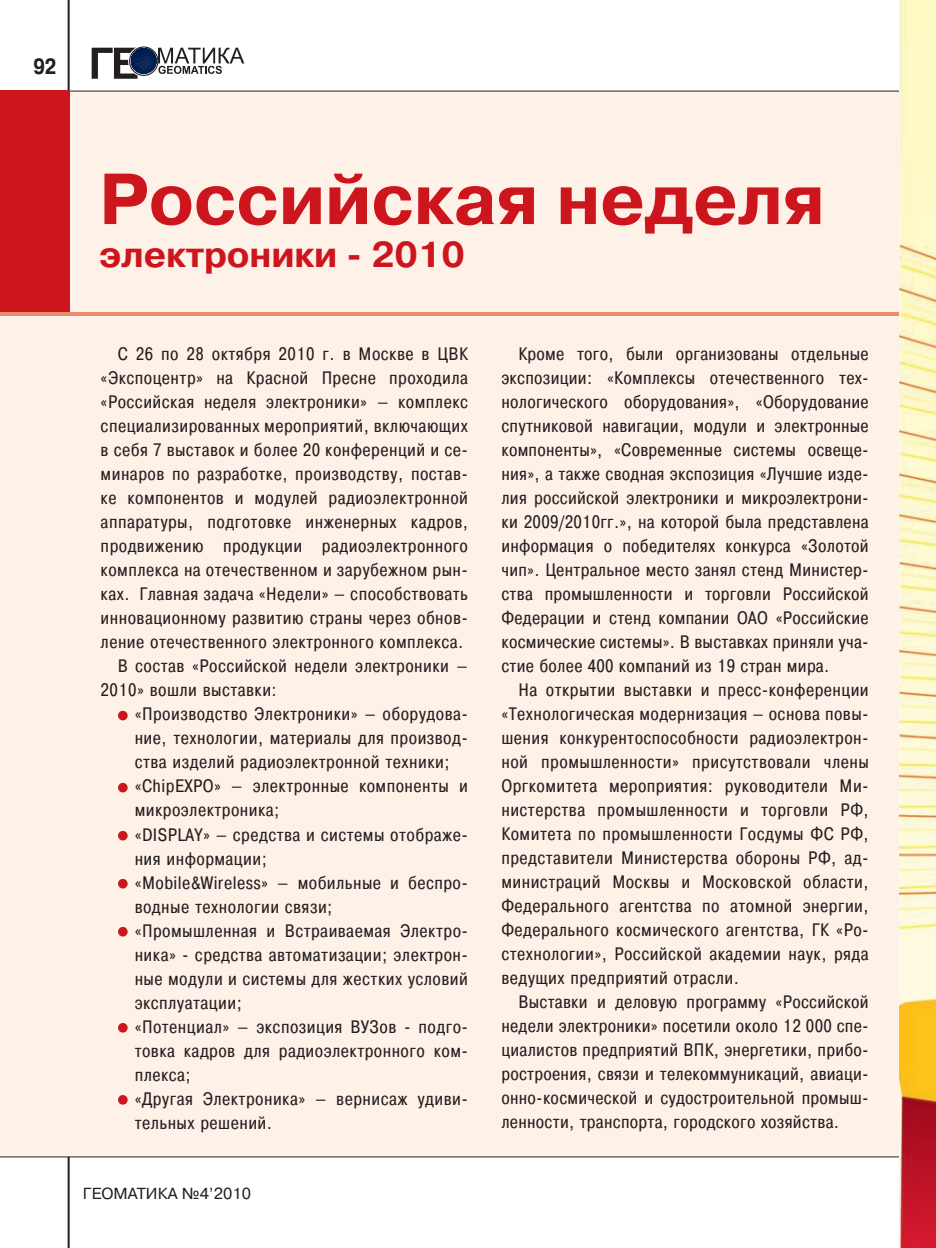
<style>
.page{position:relative;width:936px;height:1248px;background:#fff}
.page>*{position:absolute;margin:0;border:0;box-sizing:border-box;transform-origin:0 0}
.t1{font:700 72px "Pragmatica C";letter-spacing:-.005em;color:#cd151d}
.t2{font:700 36px "Pragmatica C";letter-spacing:-.005em;color:#cd151d}
.t3{font:700 22px "Pragmatica Cond C";color:#231f20}
.t4{font:18px "Pragmatica Cond C";letter-spacing:.06em;color:#231f20}
.t5{font:16px "Pragmatica C";color:#231f20}
</style>
<div class="page">
<hr style="left:68px;top:0;width:2px;height:1247px;background:#231f20">
<div style="left:0;top:91px;width:899px;height:1066px;background:#fef1e7"></div>
<svg style="left:129px;top:46px;width:29px;height:30px"></svg>
<svg style="left:92px;top:48px;width:152px;height:31px"></svg>
<div style="left:131px;top:48px;width:25px;height:25px;border:1px solid #001d51;border-radius:50%"></div>
<svg style="left:935px;top:91px;width:1px;height:1066px"></svg>
<div style="left:118px;top:710px;width:10px;height:10px;background:#cd151d;border-radius:50%"></div>
<svg style="left:118px;top:782px;width:10px;height:10px"></svg>
<svg style="left:118px;top:830px;width:10px;height:10px"></svg>
<svg style="left:118px;top:878px;width:10px;height:10px"></svg>
<svg style="left:118px;top:926px;width:10px;height:10px"></svg>
<div style="left:118px;top:1022px;width:10px;height:10px;background:#cd151d;border-radius:50%"></div>
<svg style="left:118px;top:1094px;width:10px;height:10px"></svg>
<div style="left:0;top:91px;width:70px;height:224px;background:#cd151d"></div>
<hr style="left:0;top:312px;width:935px;height:4px;background:#e58c71">
<img style="left:899px;top:0;width:36px;height:1247px">
<p class="t3" style="left:33px;top:58px;width:25px">92</p>
<p class="t1" style="left:99px;top:172px;width:727px">Российская неделя</p>
<p class="t2" style="left:99px;top:241px;width:367px">электроники - 2010</p>
<p class="t4" style="left:118px;top:347px;width:351px">С 26 по 28 октября 2010 г. в Москве в ЦВК</p>
<p class="t4" style="left:101px;top:371px;width:368px">«Экспоцентр» на Красной Пресне проходила</p>
<p class="t4" style="left:101px;top:395px;width:368px">«Российская неделя электроники» — комплекс</p>
<p class="t4" style="left:101px;top:419px;width:368px">специализированных мероприятий, включающих</p>
<p class="t4" style="left:101px;top:443px;width:368px">в себя 7 выставок и более 20 конференций и се-</p>
<p class="t4" style="left:101px;top:467px;width:368px">минаров по разработке, производству, постав-</p>
<p class="t4" style="left:101px;top:491px;width:368px">ке компонентов и модулей радиоэлектронной</p>
<p class="t4" style="left:101px;top:515px;width:368px">аппаратуры, подготовке инженерных кадров,</p>
<p class="t4" style="left:101px;top:539px;width:368px">продвижению продукции радиоэлектронного</p>
<p class="t4" style="left:101px;top:563px;width:368px">комплекса на отечественном и зарубежном рын-</p>
<p class="t4" style="left:101px;top:587px;width:368px">ках. Главная задача «Недели» — способствовать</p>
<p class="t4" style="left:101px;top:611px;width:368px">инновационному развитию страны через обнов-</p>
<p class="t4" style="left:101px;top:635px;width:363px">ление отечественного электронного комплекса.</p>
<p class="t4" style="left:118px;top:659px;width:351px">В состав «Российской недели электроники —</p>
<p class="t4" style="left:101px;top:683px;width:177px">2010» вошли выставки:</p>
<p class="t4" style="left:135px;top:707px;width:334px">«Производство Электроники» — оборудова-</p>
<p class="t4" style="left:135px;top:731px;width:334px">ние, технологии, материалы для производ-</p>
<p class="t4" style="left:135px;top:755px;width:316px">ства изделий радиоэлектронной техники;</p>
<p class="t4" style="left:135px;top:779px;width:334px">«ChipEXPO» — электронные компоненты и</p>
<p class="t4" style="left:135px;top:803px;width:146px">микроэлектроника;</p>
<p class="t4" style="left:135px;top:827px;width:334px">«DISPLAY» — средства и системы отображе-</p>
<p class="t4" style="left:135px;top:851px;width:133px">ния информации;</p>
<p class="t4" style="left:135px;top:875px;width:334px">«Mobile&amp;Wireless» — мобильные и беспро-</p>
<p class="t4" style="left:135px;top:899px;width:199px">водные технологии связи;</p>
<p class="t4" style="left:135px;top:923px;width:334px">«Промышленная и Встраиваемая Электро-</p>
<p class="t4" style="left:135px;top:947px;width:334px">ника» - средства автоматизации; электрон-</p>
<p class="t4" style="left:135px;top:971px;width:334px">ные модули и системы для жестких условий</p>
<p class="t4" style="left:135px;top:995px;width:108px">эксплуатации;</p>
<p class="t4" style="left:135px;top:1019px;width:334px">«Потенциал» — экспозиция ВУЗов - подго-</p>
<p class="t4" style="left:135px;top:1043px;width:334px">товка кадров для радиоэлектронного ком-</p>
<p class="t4" style="left:135px;top:1067px;width:57px">плекса;</p>
<p class="t4" style="left:135px;top:1091px;width:334px">«Другая Электроника» — вернисаж удиви-</p>
<p class="t4" style="left:135px;top:1115px;width:138px">тельных решений.</p>
<p class="t5" style="left:83px;top:1187px;width:169px">ГЕОМАТИКА №4’2010</p>
<p class="t4" style="left:518px;top:347px;width:351px">Кроме того, были организованы отдельные</p>
<p class="t4" style="left:501px;top:371px;width:368px">экспозиции: «Комплексы отечественного тех-</p>
<p class="t4" style="left:501px;top:395px;width:368px">нологического оборудования», «Оборудование</p>
<p class="t4" style="left:501px;top:419px;width:368px">спутниковой навигации, модули и электронные</p>
<p class="t4" style="left:501px;top:443px;width:368px">компоненты», «Современные системы освеще-</p>
<p class="t4" style="left:501px;top:467px;width:368px">ния», а также сводная экспозиция «Лучшие изде-</p>
<p class="t4" style="left:501px;top:491px;width:368px">лия российской электроники и микроэлектрони-</p>
<p class="t4" style="left:501px;top:515px;width:368px">ки 2009/2010гг.», на которой была представлена</p>
<p class="t4" style="left:501px;top:539px;width:368px">информация о победителях конкурса «Золотой</p>
<p class="t4" style="left:501px;top:563px;width:368px">чип». Центральное место занял стенд Министер-</p>
<p class="t4" style="left:501px;top:587px;width:368px">ства промышленности и торговли Российской</p>
<p class="t4" style="left:501px;top:611px;width:368px">Федерации и стенд компании ОАО «Российские</p>
<p class="t4" style="left:501px;top:635px;width:368px">космические системы». В выставках приняли уча-</p>
<p class="t4" style="left:501px;top:659px;width:329px">стие более 400 компаний из 19 стран мира.</p>
<p class="t4" style="left:518px;top:683px;width:351px">На открытии выставки и пресс-конференции</p>
<p class="t4" style="left:501px;top:707px;width:368px">«Технологическая модернизация — основа повы-</p>
<p class="t4" style="left:501px;top:731px;width:368px">шения конкурентоспособности радиоэлектрон-</p>
<p class="t4" style="left:501px;top:755px;width:368px">ной промышленности» присутствовали члены</p>
<p class="t4" style="left:501px;top:779px;width:368px">Оргкомитета мероприятия: руководители Ми-</p>
<p class="t4" style="left:501px;top:803px;width:368px">нистерства промышленности и торговли РФ,</p>
<p class="t4" style="left:501px;top:827px;width:368px">Комитета по промышленности Госдумы ФС РФ,</p>
<p class="t4" style="left:501px;top:851px;width:368px">представители Министерства обороны РФ, ад-</p>
<p class="t4" style="left:501px;top:875px;width:368px">министраций Москвы и Московской области,</p>
<p class="t4" style="left:501px;top:899px;width:368px">Федерального агентства по атомной энергии,</p>
<p class="t4" style="left:501px;top:923px;width:368px">Федерального космического агентства, ГК «Ро-</p>
<p class="t4" style="left:501px;top:947px;width:368px">стехнологии», Российской академии наук, ряда</p>
<p class="t4" style="left:501px;top:971px;width:238px">ведущих предприятий отрасли.</p>
<p class="t4" style="left:518px;top:995px;width:351px">Выставки и деловую программу «Российской</p>
<p class="t4" style="left:501px;top:1019px;width:368px">недели электроники» посетили около 12 000 спе-</p>
<p class="t4" style="left:501px;top:1043px;width:368px">циалистов предприятий ВПК, энергетики, прибо-</p>
<p class="t4" style="left:501px;top:1067px;width:368px">ростроения, связи и телекоммуникаций, авиаци-</p>
<p class="t4" style="left:501px;top:1091px;width:368px">онно-космической и судостроительной промыш-</p>
<p class="t4" style="left:501px;top:1115px;width:338px">ленности, транспорта, городского хозяйства.</p>
</div>
